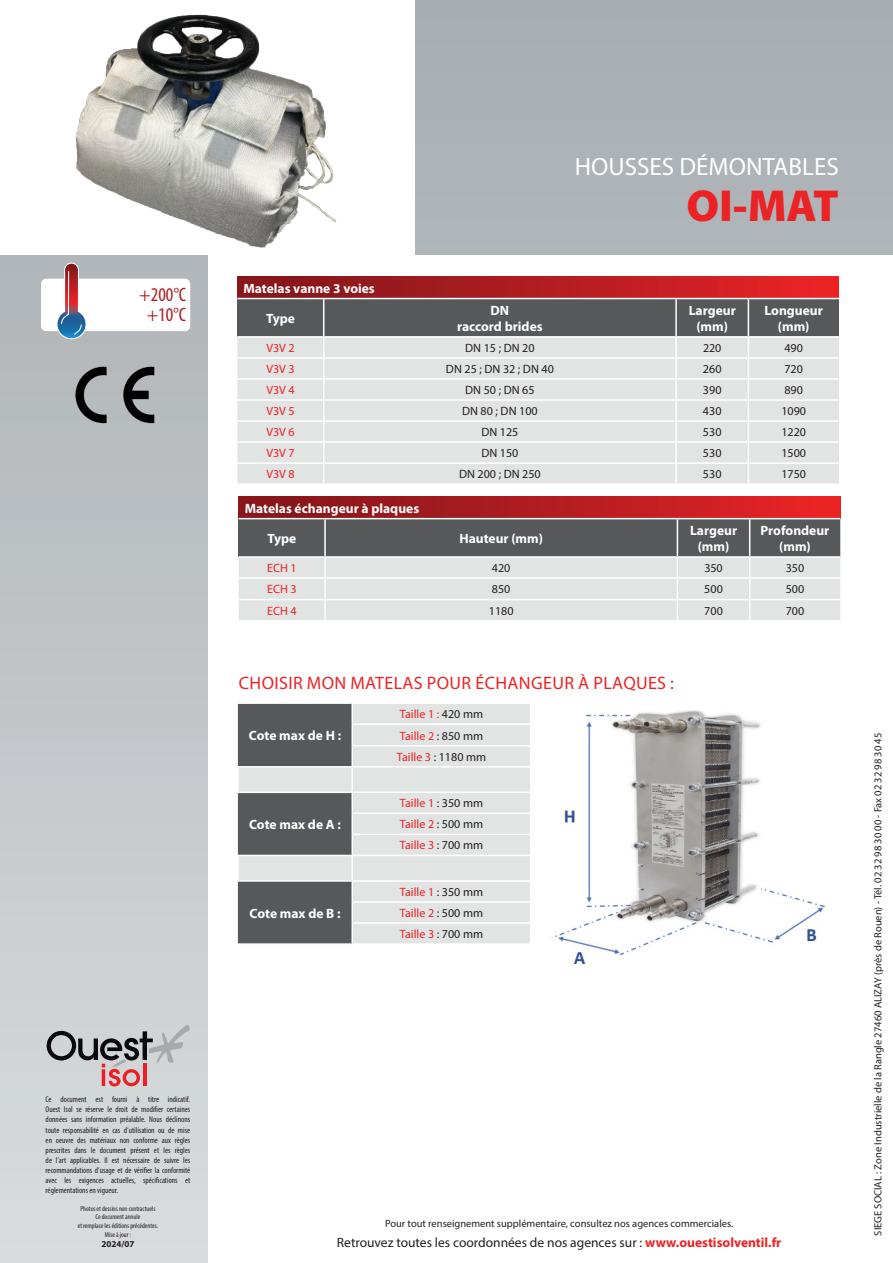
<style>
.page{position:relative;width:893px;height:1263px;background:#fff}
.page>*{position:absolute;margin:0;border:0;box-sizing:border-box;transform-origin:0 0}
.t1{font:900 45px "Myriad Pro";color:#ec2325}
.t2{font:25.05px "Myriad Pro";color:#fff}
.t3{font:condensed 19.5px "Myriad Pro";color:#ad1e22}
.t4{font:18px "Myriad Pro";letter-spacing:.02em;color:#ec2325}
.t5{font:700 13.5px/16.2px "Myriad Pro";color:#fff;text-align:center}
.t6{font:13.5px "Myriad Pro";color:#231f20}
.t7{font:12px "Myriad Pro";color:#ec2325}
.t8{font:12px "Myriad Pro";color:#231f20}
.t9{font:10.5px "Myriad Pro";color:#231f20}
.t10{font:700 9px "Myriad Pro";color:#231f20}
.t11{font:condensed 8.4px/10.1px "Myriad Pro";color:#231f20;text-align:justify}
.t12{font:condensed 7.2px/8.6px "Myriad Pro";color:#231f20;text-align:center}
.s1{color:#231f20}
.s2{font-weight:700;color:#ec2325}
</style>
<div class="page">
<div style="left:0;top:0;width:893px;height:1220px;background:linear-gradient(to bottom,#a7acb1,#d8dadc)"></div>
<div style="left:208px;top:255px;width:685px;height:1008px;background:#fff"></div>
<div style="left:41px;top:279px;width:149px;height:52px;background:#fff;border-radius:5px"></div>
<svg style="left:56px;top:262px;width:31px;height:78px"></svg>
<img style="left:66px;top:358px;width:104px;height:79px">
<div style="left:0;top:0;width:415px;height:255px;background:#fff"></div>
<img style="left:75px;top:14px;width:262px;height:234px">
<svg style="left:47px;top:1024px;width:143px;height:62px;background:#b5b0b2"></svg>
<hr style="left:143px;top:1064px;width:4px;height:22px;background:#ee1d23">
<div style="left:237px;top:276px;width:602px;height:23px;background:linear-gradient(to right,#7e151a,#e92427)"></div>
<hr style="left:237px;top:298px;width:86px;height:1px;background:#fff">
<hr style="left:323px;top:298px;width:353px;height:1px;background:#fff">
<hr style="left:676px;top:298px;width:72px;height:1px;background:#fff">
<hr style="left:748px;top:298px;width:91px;height:1px;background:#fff">
<svg style="left:237px;top:299px;width:602px;height:185px;background:#c8c9c9"></svg>
<div style="left:239px;top:496px;width:601px;height:23px;background:linear-gradient(to right,#7e151a,#e92427)"></div>
<hr style="left:239px;top:518px;width:85px;height:1px;background:#fff">
<hr style="left:324px;top:518px;width:353px;height:1px;background:#fff">
<hr style="left:677px;top:518px;width:73px;height:1px;background:#fff">
<hr style="left:750px;top:518px;width:90px;height:1px;background:#fff">
<svg style="left:239px;top:519px;width:601px;height:101px;background:#b1b2b2"></svg>
<svg style="left:238px;top:703px;width:292px;height:241px;background:#b9babb"></svg>
<hr style="left:352px;top:880px;width:179px;height:2px;background:#fff">
<img style="left:551px;top:710px;width:274px;height:254px">
<h3 class="t3" style="left:139px;top:283px;width:48px">+200°C</h3>
<h3 class="t3" style="left:147px;top:303px;width:41px">+10°C</h3>
<p class="t11" style="left:46px;top:1094px;width:146px">Ce document est fourni à titre indicatif.<br>Ouest Isol se réserve le droit de modifier certaines données sans information préalable. Nous déclinons toute responsabilité en cas d’utilisation ou de mise en oeuvre des matériaux non conforme aux règles prescrites dans le document présent et les règles de l’art applicables. Il est nécessaire de suivre les recommandations d’usage et de vérifier la conformité avec les exigences actuelles, spécifications et réglementations en vigueur.</p>
<p class="t12" style="left:78px;top:1204px;width:82px">Photos et dessins non contractuels<br>Ce document annule<br>et remplace les éditions précédentes.<br>Mise à jour :</p>
<p class="t10" style="left:101px;top:1238px;width:34px">2024/07</p>
<h2 class="t2" style="left:575px;top:151px;width:265px">HOUSSES DÉMONTABLES</h2>
<h1 class="t1" style="left:686px;top:180px;width:154px">OI-MAT</h1>
<p class="t5" style="left:243px;top:279px;width:133px">Matelas vanne 3 voies</p>
<p class="t5" style="left:266px;top:310px;width:30px">Type</p>
<p class="t5" style="left:457px;top:302px;width:87px">DN<br>raccord brides</p>
<p class="t5" style="left:689px;top:302px;width:49px">Largeur (mm)</p>
<p class="t5" style="left:764px;top:302px;width:60px">Longueur (mm)</p>
<p class="t7" style="left:266px;top:340px;width:30px">V3V 2</p>
<p class="t8" style="left:465px;top:340px;width:71px">DN 15 ; DN 20</p>
<p class="t8" style="left:703px;top:340px;width:20px">220</p>
<p class="t8" style="left:784px;top:340px;width:20px">490</p>
<p class="t7" style="left:266px;top:361px;width:30px">V3V 3</p>
<p class="t8" style="left:446px;top:361px;width:109px">DN 25 ; DN 32 ; DN 40</p>
<p class="t8" style="left:703px;top:361px;width:20px">260</p>
<p class="t8" style="left:784px;top:361px;width:20px">720</p>
<p class="t7" style="left:266px;top:383px;width:30px">V3V 4</p>
<p class="t8" style="left:465px;top:383px;width:71px">DN 50 ; DN 65</p>
<p class="t8" style="left:703px;top:383px;width:20px">390</p>
<p class="t8" style="left:784px;top:383px;width:20px">890</p>
<p class="t7" style="left:266px;top:404px;width:30px">V3V 5</p>
<p class="t8" style="left:462px;top:404px;width:77px">DN 80 ; DN 100</p>
<p class="t8" style="left:703px;top:404px;width:20px">430</p>
<p class="t8" style="left:781px;top:404px;width:26px">1090</p>
<p class="t7" style="left:266px;top:425px;width:30px">V3V 6</p>
<p class="t8" style="left:481px;top:425px;width:39px">DN 125</p>
<p class="t8" style="left:703px;top:425px;width:20px">530</p>
<p class="t8" style="left:781px;top:425px;width:26px">1220</p>
<p class="t7" style="left:266px;top:446px;width:30px">V3V 7</p>
<p class="t8" style="left:481px;top:446px;width:39px">DN 150</p>
<p class="t8" style="left:703px;top:446px;width:20px">530</p>
<p class="t8" style="left:781px;top:446px;width:26px">1500</p>
<p class="t7" style="left:266px;top:467px;width:30px">V3V 8</p>
<p class="t8" style="left:459px;top:467px;width:83px">DN 200 ; DN 250</p>
<p class="t8" style="left:703px;top:467px;width:20px">530</p>
<p class="t8" style="left:781px;top:467px;width:26px">1750</p>
<p class="t5" style="left:245px;top:499px;width:176px">Matelas échangeur à plaques</p>
<p class="t5" style="left:267px;top:530px;width:30px">Type</p>
<p class="t5" style="left:459px;top:530px;width:85px">Hauteur (mm)</p>
<p class="t5" style="left:690px;top:522px;width:49px">Largeur (mm)</p>
<p class="t5" style="left:760px;top:522px;width:70px">Profondeur (mm)</p>
<p class="t7" style="left:267px;top:561px;width:31px">ECH 1</p>
<p class="t8" style="left:492px;top:561px;width:20px">420</p>
<p class="t8" style="left:704px;top:561px;width:20px">350</p>
<p class="t8" style="left:786px;top:561px;width:20px">350</p>
<p class="t7" style="left:267px;top:582px;width:31px">ECH 3</p>
<p class="t8" style="left:492px;top:582px;width:20px">850</p>
<p class="t8" style="left:704px;top:582px;width:20px">500</p>
<p class="t8" style="left:786px;top:582px;width:20px">500</p>
<p class="t7" style="left:267px;top:603px;width:31px">ECH 4</p>
<p class="t8" style="left:489px;top:603px;width:26px">1180</p>
<p class="t8" style="left:704px;top:603px;width:20px">700</p>
<p class="t8" style="left:786px;top:603px;width:20px">700</p>
<p class="t4" style="left:239px;top:672px;width:437px">CHOISIR MON MATELAS POUR ÉCHANGEUR À PLAQUES :</p>
<p class="t5" style="left:249px;top:727px;width:94px">Cote max de H :</p>
<p class="t7" style="left:400px;top:707px;width:85px">Taille 1 : <span class="s1">420 mm</span></p>
<p class="t7" style="left:400px;top:728px;width:85px">Taille 2 <span class="s1">: 850 mm</span></p>
<p class="t7" style="left:397px;top:749px;width:91px">Taille 3 <span class="s1">: 1180 mm</span></p>
<p class="t5" style="left:249px;top:816px;width:93px">Cote max de A :</p>
<p class="t5" style="left:250px;top:904px;width:93px">Cote max de B :</p>
<p class="t7" style="left:400px;top:796px;width:85px">Taille 1 <span class="s1">: 350 mm</span></p>
<p class="t7" style="left:400px;top:817px;width:85px">Taille 2 <span class="s1">: 500 mm</span></p>
<p class="t7" style="left:400px;top:838px;width:85px">Taille 3 <span class="s1">: 700 mm</span></p>
<p class="t7" style="left:400px;top:884px;width:85px">Taille 1 <span class="s1">: 350 mm</span></p>
<p class="t7" style="left:400px;top:906px;width:85px">Taille 2 <span class="s1">: 500 mm</span></p>
<p class="t7" style="left:400px;top:927px;width:85px">Taille 3 <span class="s1">: 700 mm</span></p>
<p class="t9" style="left:385px;top:1217px;width:350px">Pour tout renseignement supplémentaire, consultez nos agences commerciales.</p>
<h3 class="t6" style="left:337px;top:1234px;width:446px">Retrouvez toutes les coordonnées de nos agences sur : <span class="s2">www.ouestisolventil.fr</span></h3>
<p class="t9" style="left:871px;top:1235px;width:504px;rotate:-90deg">SIEGE SOCIAL : Zone Industrielle de la Rangle 27460 ALIZAY (près de Rouen) - Tél. 02 32 98 30 00 - Fax 02 32 98 30 45</p>
</div>
